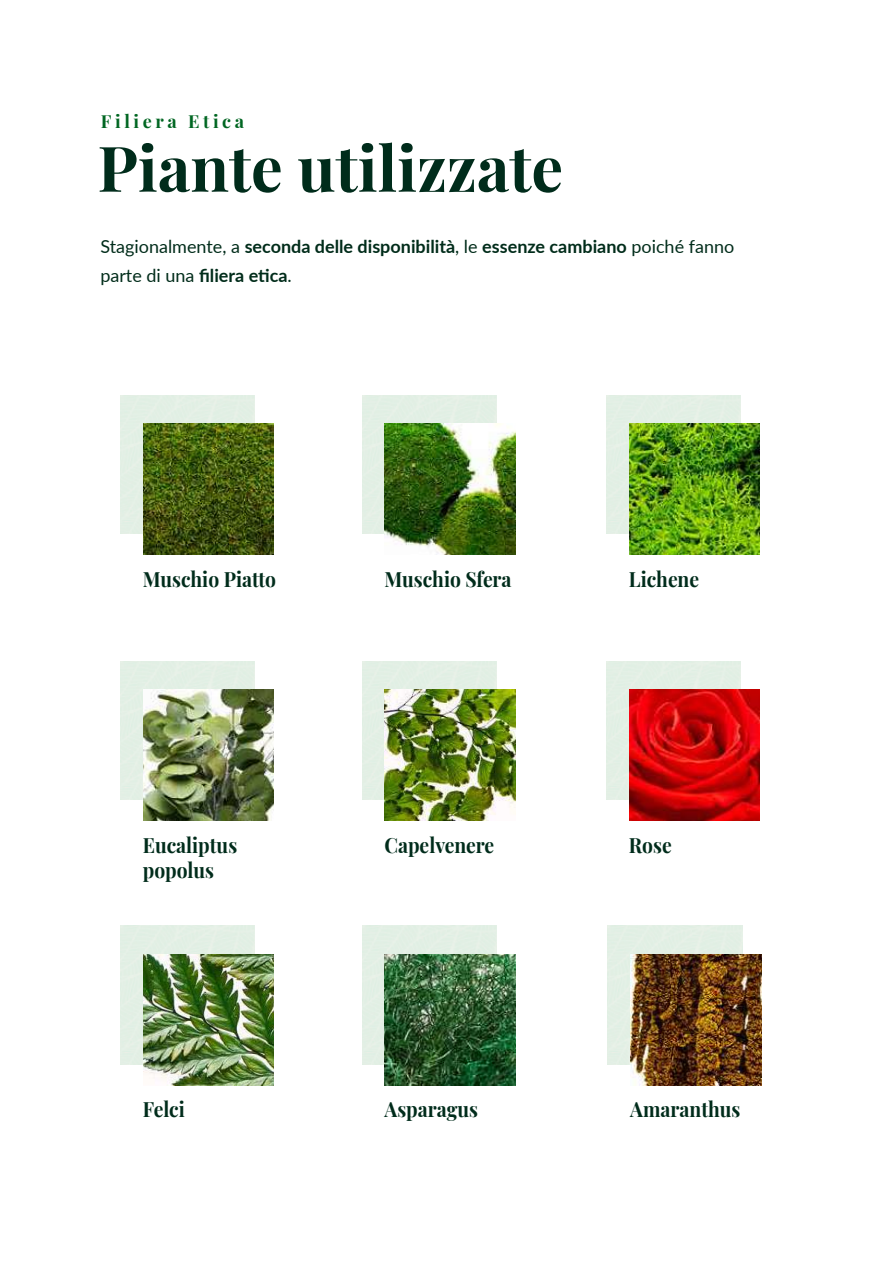
<style>
.page{position:relative;width:893px;height:1263px;background:#fff}
.page>*{position:absolute;margin:0;border:0;box-sizing:border-box;transform-origin:0 0}
.t1{font:700 63px "Playfair Display";color:#002c1b}
.t2{font:700 21px/25.2px "Playfair Display";color:#002c1b;scale:.92 1}
.t3{font:700 18px/28.5px "Lato";color:#002c1a}
.t4{font:700 18px "Playfair Display";letter-spacing:.2em;color:#062}
.s1{font-weight:400}
</style>
<div class="page">
<div style="left:120px;top:395px;width:135px;height:139px;background:#e3efe5"></div>
<img style="left:143px;top:424px;width:131px;height:131px">
<div style="left:362px;top:395px;width:134px;height:139px;background:#e3efe5"></div>
<img style="left:385px;top:424px;width:130px;height:131px">
<div style="left:606px;top:395px;width:135px;height:139px;background:#e3efe5"></div>
<img style="left:629px;top:424px;width:131px;height:131px">
<div style="left:120px;top:661px;width:135px;height:139px;background:#e3efe5"></div>
<img style="left:143px;top:690px;width:131px;height:130px">
<div style="left:362px;top:661px;width:134px;height:139px;background:#e3efe5"></div>
<img style="left:385px;top:690px;width:130px;height:130px">
<div style="left:606px;top:661px;width:135px;height:139px;background:#e3efe5"></div>
<img style="left:629px;top:690px;width:131px;height:130px">
<img style="left:143px;top:954px;width:131px;height:131px">
<div style="left:362px;top:925px;width:134px;height:139px;background:#e3efe5"></div>
<img style="left:385px;top:954px;width:130px;height:131px">
<img style="left:630px;top:954px;width:131px;height:131px">
<p class="t4" style="left:101px;top:107px;width:145px">Filiera Etica</p>
<h1 class="t1" style="left:98px;top:119px;width:467px">Piante utilizzate</h1>
<p class="t3" style="left:100px;top:231px;width:635px"><span class="s1">Stagionalmente, a</span> seconda delle disponibilità<span class="s1">, le</span> essenze cambiano <span class="s1">poiché fanno parte di una</span> filiera etica<span class="s1">.</span></p>
<p class="t2" style="left:143px;top:565px;width:146px">Muschio Piatto</p>
<p class="t2" style="left:384px;top:565px;width:140px">Muschio Sfera</p>
<p class="t2" style="left:629px;top:565px;width:78px">Lichene</p>
<p class="t2" style="left:143px;top:830px;width:104px">Eucaliptus popolus</p>
<p class="t2" style="left:384px;top:830px;width:121px">Capelvenere</p>
<p class="t2" style="left:629px;top:830px;width:48px">Rose</p>
<p class="t2" style="left:143px;top:1095px;width:47px">Felci</p>
<p class="t2" style="left:384px;top:1095px;width:103px">Asparagus</p>
<p class="t2" style="left:630px;top:1095px;width:121px">Amaranthus</p>
</div>
